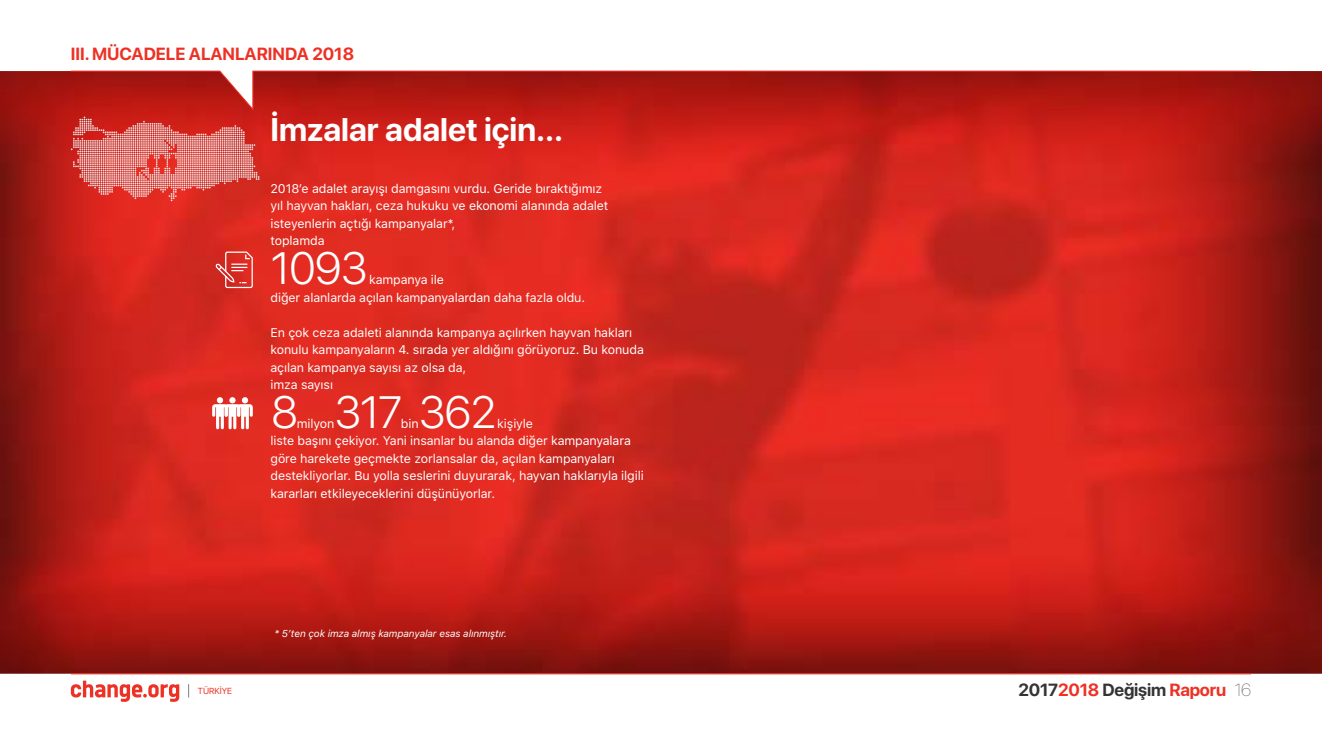
<style>
.page{position:relative;width:1322px;height:745px;background:#fff}
.page>*{position:absolute;margin:0;border:0;box-sizing:border-box;transform-origin:0 0}
.t1{font:300 45px "SF Pro Text";letter-spacing:-.05em;color:#fff}
.t2{font:700 32.5px "SF Pro Display";color:#fff}
.t3{font:700 17.5px "SF Pro Display";color:#ee3125}
.t4{font:700 17.5px "SF Pro Display";letter-spacing:-.01em;color:#343433}
.t5{font:12.5px/17.5px "SF Pro Text";letter-spacing:-.01em;color:#fff}
.t6{font:italic 10px "SF Pro Text";letter-spacing:-.01em;color:#fff}
.t7{font:8.75px "SF Pro Display";color:#ee3125}
.s1{color:#ee3125}
.s2{font-weight:200;color:#414142}
</style>
<div class="page">
<img style="left:0;top:71px;width:1322px;height:602px">
<hr style="left:71px;top:673px;width:1180px;height:1px;background:#ee3125">
<svg style="left:71px;top:680px;width:108px;height:21px"></svg>
<svg style="left:188px;top:684px;width:1px;height:13px"></svg>
<svg style="left:71px;top:71px;width:1180px;height:39px;background:#ab1913"></svg>
<svg style="left:214px;top:251px;width:39px;height:37px"></svg>
<svg style="left:212px;top:397px;width:41px;height:32px"></svg>
<svg style="left:71px;top:116px;width:188px;height:85px;background:#db5d58"></svg>
<h3 class="t3" style="left:71px;top:41px;width:285px">III. MÜCADELE ALANLARINDA 2018</h3>
<h2 class="t2" style="left:270px;top:106px;width:294px">İmzalar adalet için...</h2>
<p class="t5" style="left:270px;top:179px;width:339px">2018’e adalet arayışı damgasını vurdu. Geride bıraktığımız yıl hayvan hakları, ceza hukuku ve ekonomi alanında adalet isteyenlerin açtığı kampanyalar*,<br>toplamda</p>
<h1 class="t1" style="left:270px;top:236px;width:99px">1093</h1>
<p class="t5" style="left:270px;top:270px;width:316px;text-indent:99px">kampanya ile<br>diğer alanlarda açılan kampanyalardan daha fazla oldu.</p>
<p class="t5" style="left:270px;top:323px;width:375px">En çok ceza adaleti alanında kampanya açılırken hayvan hakları konulu kampanyaların 4. sırada yer aldığını görüyoruz. Bu konuda açılan kampanya sayısı az olsa da,<br>imza sayısı</p>
<h1 class="t1" style="left:270px;top:379px;width:30px">8</h1>
<h1 class="t1" style="left:334px;top:379px;width:164px">317 362</h1>
<p class="t5" style="left:270px;top:414px;width:375px;text-indent:227px">kişiyle<br>liste başını çekiyor. Yani insanlar bu alanda diğer kampanyalara göre harekete geçmekte zorlansalar da, açılan kampanyaları destekliyorlar. Bu yolla seslerini duyurarak, hayvan haklarıyla ilgili kararları etkileyeceklerini düşünüyorlar.</p>
<p class="t5" style="left:297px;top:414px;width:39px">milyon</p>
<p class="t5" style="left:401px;top:414px;width:19px">bin</p>
<p class="t7" style="left:198px;top:684px;width:35px">TÜRKİYE</p>
<p class="t6" style="left:274px;top:626px;width:234px">* 5’ten çok imza almış kampanyalar esas alınmıştır.</p>
<h3 class="t4" style="left:1018px;top:677px;width:234px">2017<span class="s1">2018</span> Değişim <span class="s1">Raporu</span> <span class="s2">16</span></h3>
</div>
